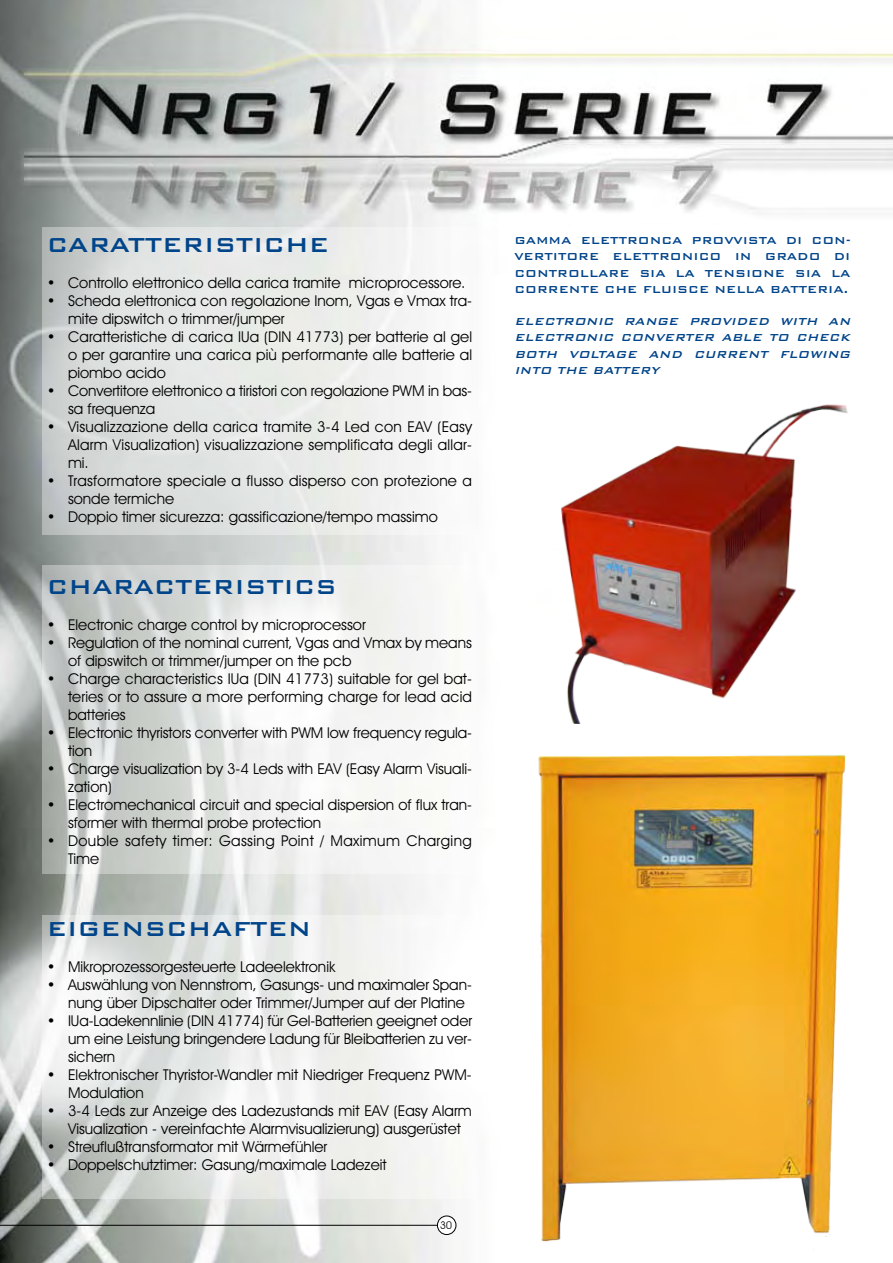
<style>
.page{position:relative;width:893px;height:1263px;background:#fff}
.page>*{position:absolute;margin:0;border:0;box-sizing:border-box;transform-origin:0 0}
.t1{font:500 27px "Bank Gothic BT";color:#00448a}
.t2{font:15px/18px "Avant Garde IT Cby BT";color:#000}
.t3{font:15px/18px "Avant Garde IT Cby BT";letter-spacing:.025em;color:#000}
.t4{font:500 13.5px/16.2px "Bank Gothic BT";color:#00448a;text-align:justify}
.t5{font:italic 500 13.5px/16.2px "Bank Gothic BT";color:#00448a;text-align:justify}
.t6{font:10.5px "Avant Garde";color:#000}
</style>
<div class="page">
<img style="left:0;top:0;width:893px;height:1263px">
<hr style="left:0;top:1225px;width:439px;height:1px;background:#000">
<div style="left:437px;top:1216px;width:19px;height:18px;background:#fff;border-radius:50%"></div>
<div style="left:437px;top:1216px;width:19px;height:19px;border:1px solid #000;border-radius:50%"></div>
<img style="left:474px;top:387px;width:410px;height:347px">
<img style="left:510px;top:730px;width:347px;height:533px">
<svg style="left:43px;top:227px;width:433px;height:308px;fill:#e7eae8"></svg>
<svg style="left:43px;top:566px;width:433px;height:308px"></svg>
<svg style="left:43px;top:915px;width:433px;height:284px"></svg>
<h1 class="t1" style="left:47px;top:230px;width:284px">CARATTERISTICHE</h1>
<p class="t2" style="left:47px;top:274px;width:420px">• Controllo elettronico della carica tramite microprocessore.</p>
<p class="t2" style="left:68px;top:292px;width:405px;text-indent:-21px">• Scheda elettronica con regolazione Inom, Vgas e Vmax tra&shy;mite dipswitch o trimmer/jumper</p>
<p class="t2" style="left:68px;top:328px;width:406px;text-align:justify;text-indent:-21px">• Caratteristiche di carica IUa (DIN 41773) per batterie al gel o per garantire una carica più performante alle batterie al piombo acido</p>
<p class="t2" style="left:68px;top:382px;width:405px;text-indent:-21px">• Convertitore elettronico a tiristori con regolazione PWM in bas&shy;sa frequenza</p>
<p class="t2" style="left:68px;top:418px;width:406px;text-align:justify;text-indent:-21px">• Visualizzazione della carica tramite 3-4 Led con EAV (Easy Alarm Visualization) visualizzazione semplificata degli allar&shy;mi.</p>
<p class="t2" style="left:68px;top:472px;width:405px;text-indent:-21px">• Trasformatore speciale a flusso disperso con protezione a sonde termiche</p>
<p class="t2" style="left:47px;top:508px;width:393px">• Doppio timer sicurezza: gassificazione/tempo massimo</p>
<h1 class="t1" style="left:47px;top:572px;width:292px">CHARACTERISTICS</h1>
<p class="t2" style="left:47px;top:616px;width:320px">• Electronic charge control by microprocessor</p>
<p class="t2" style="left:68px;top:634px;width:405px;text-indent:-21px">• Regulation of the nominal current, Vgas and Vmax by means of dipswitch or trimmer/jumper on the pcb</p>
<p class="t2" style="left:68px;top:670px;width:406px;text-align:justify;text-indent:-21px">• Charge characteristics IUa (DIN 41773) suitable for gel bat&shy;teries or to assure a more performing charge for lead acid batteries</p>
<p class="t2" style="left:68px;top:724px;width:405px;text-indent:-21px">• Electronic thyristors converter with PWM low frequency regula&shy;tion</p>
<p class="t2" style="left:68px;top:760px;width:405px;text-indent:-21px">• Charge visualization by 3-4 Leds with EAV (Easy Alarm Visuali&shy;zation)</p>
<p class="t2" style="left:68px;top:796px;width:405px;text-indent:-21px">• Electromechanical circuit and special dispersion of flux tran&shy;sformer with thermal probe protection</p>
<p class="t3" style="left:68px;top:832px;width:405px;text-indent:-21px">• Double safety timer: Gassing Point / Maximum Charging<br>Time</p>
<h1 class="t1" style="left:47px;top:914px;width:266px">EIGENSCHAFTEN</h1>
<p class="t2" style="left:47px;top:958px;width:290px">• Mikroprozessorgesteuerte Ladeelektronik</p>
<p class="t2" style="left:68px;top:976px;width:405px;text-indent:-21px">• Auswählung von Nennstrom, Gasungs- und maximaler Span&shy;nung über Dipschalter oder Trimmer/Jumper auf der Platine</p>
<p class="t2" style="left:68px;top:1012px;width:406px;text-align:justify;text-indent:-21px">• IUa-Ladekennlinie (DIN 41774) für Gel-Batterien geeignet oder um eine Leistung bringendere Ladung für Bleibatterien zu ver&shy;sichern</p>
<p class="t2" style="left:68px;top:1066px;width:405px;text-indent:-21px">• Elektronischer Thyristor-Wandler mit Niedriger Frequenz PWM-<br>Modulation</p>
<p class="t2" style="left:68px;top:1102px;width:405px;text-indent:-21px">• 3-4 Leds zur Anzeige des Ladezustands mit EAV (Easy Alarm<br>Visualization - vereinfachte Alarmvisualizierung) ausgerüstet</p>
<p class="t2" style="left:47px;top:1138px;width:282px">• Streuflußtransformator mit Wärmefühler</p>
<p class="t2" style="left:47px;top:1156px;width:341px">• Doppelschutztimer: Gasung/maximale Ladezeit</p>
<p class="t6" style="left:440px;top:1218px;width:13px">30</p>
<p class="t4" style="left:514px;top:232px;width:337px">GAMMA ELETTRONCA PROVVISTA DI CON-VERTITORE ELETTRONICO IN GRADO DI CONTROLLARE SIA LA TENSIONE SIA LA CORRENTE CHE FLUISCE NELLA BATTERIA.</p>
<p class="t5" style="left:514px;top:313px;width:341px">ELECTRONIC RANGE PROVIDED WITH AN ELECTRONIC CONVERTER ABLE TO CHECK BOTH VOLTAGE AND CURRENT FLOWING INTO THE BATTERY</p>
</div>
